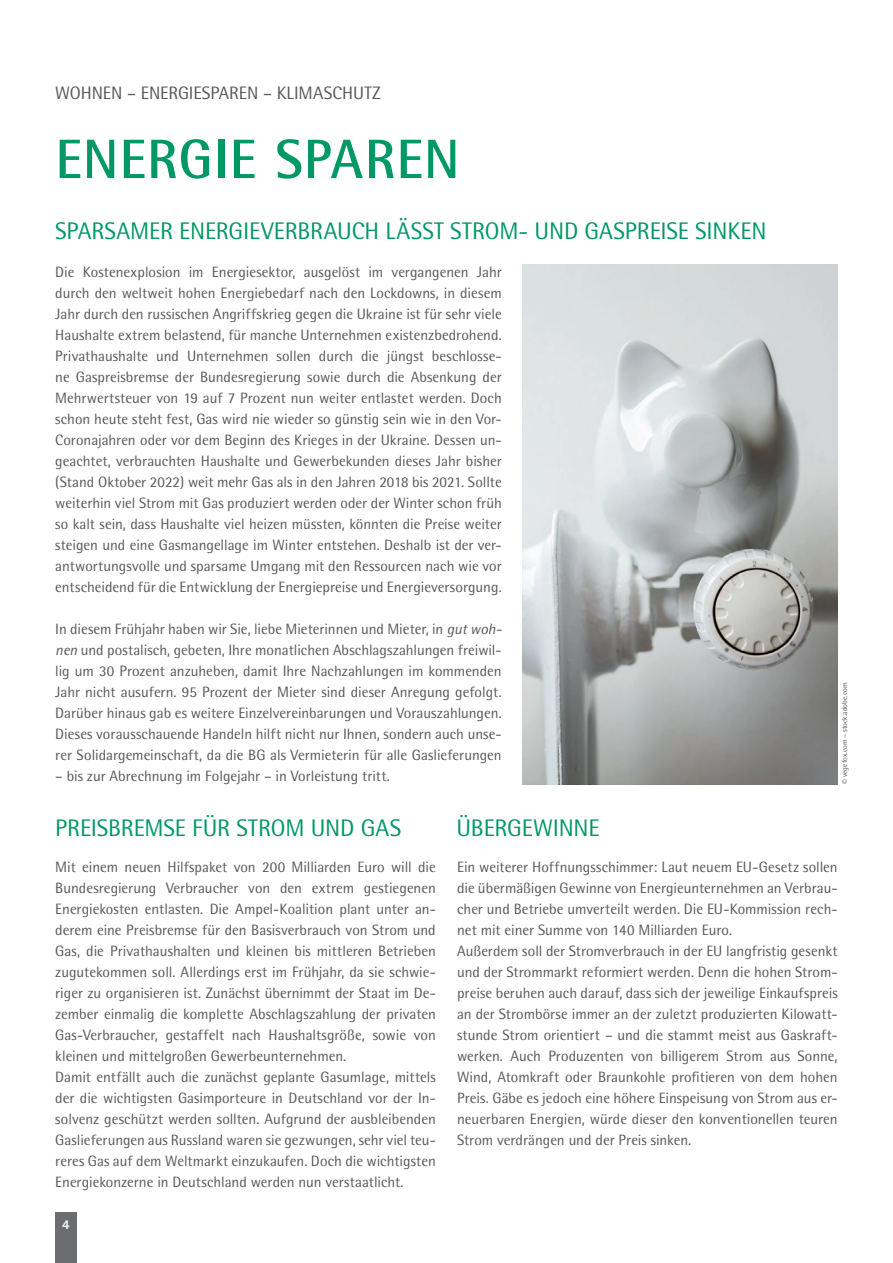
<style>
.page{position:relative;width:893px;height:1263px;background:#fff}
.page>*{position:absolute;margin:0;border:0;box-sizing:border-box;transform-origin:0 0}
.t1{font:700 55.5px "Rotis Semi Sans";letter-spacing:.015em;color:#009864}
.t2{font:24px "Rotis Semi Sans";letter-spacing:-.005em;color:#009864}
.t3{font:18px "Rotis Semi Sans";letter-spacing:-.005em;color:#57585a}
.t4{font:15px/21px "Rotis Semi Sans";color:#57585a;text-align:justify}
.t5{font:800 13.5px "Rotis Semi Sans";color:#fff}
.t6{font:7.5px "Rotis Semi Sans";color:#57585a}
.s1{font-style:italic}
.s2{font-family:"Myriad Pro"}
</style>
<div class="page">
<div style="left:55px;top:1212px;width:22px;height:51px;background:#6c6d70"></div>
<img style="left:522px;top:265px;width:316px;height:519px">
<p class="t3" style="left:55px;top:82px;width:327px">WOHNEN – ENERGIESPAREN – KLIMASCHUTZ</p>
<h1 class="t1" style="left:55px;top:125px;width:406px">ENERGIE SPAREN</h1>
<h2 class="t2" style="left:55px;top:217px;width:713px">SPARSAMER ENERGIEVERBRAUCH LÄSST STROM- UND GASPREISE SINKEN</h2>
<p class="t4" style="left:55px;top:262px;width:448px">Die Kostenexplosion im Energiesektor, ausgelöst im vergangenen Jahr durch den weltweit hohen Energiebedarf nach den Lockdowns, in diesem Jahr durch den russischen Angriffskrieg gegen die Ukraine ist für sehr viele Haushalte extrem belastend, für manche Unternehmen existenzbedrohend.<br>Privathaushalte und Unternehmen sollen durch die jüngst beschlosse&shy;ne Gaspreisbremse der Bundesregierung sowie durch die Absenkung der Mehrwertsteuer von 19 auf 7 Prozent nun weiter entlastet werden. Doch schon heute steht fest, Gas wird nie wieder so günstig sein wie in den Vor-Coronajahren oder vor dem Beginn des Krieges in der Ukraine. Dessen un&shy;geachtet, verbrauchten Haushalte und Gewerbekunden dieses Jahr bisher (Stand Oktober 2022) weit mehr Gas als in den Jahren 2018 bis 2021. Sollte weiterhin viel Strom mit Gas produziert werden oder der Winter schon früh so kalt sein, dass Haushalte viel heizen müssten, könnten die Preise weiter steigen und eine Gasmangellage im Winter entstehen. Deshalb ist der ver&shy;antwortungsvolle und sparsame Umgang mit den Ressourcen nach wie vor entscheidend für die Entwicklung der Energiepreise und Energieversorgung.</p>
<p class="t4" style="left:55px;top:619px;width:448px">In diesem Frühjahr haben wir Sie, liebe Mieterinnen und Mieter, in <span class="s1">gut woh&shy;nen</span> und postalisch, gebeten, Ihre monatlichen Abschlagszahlungen freiwil&shy;lig um 30 Prozent anzuheben, damit Ihre Nachzahlungen im kommenden Jahr nicht ausufern. 95 Prozent der Mieter sind dieser Anregung gefolgt.<br>Darüber hinaus gab es weitere Einzelvereinbarungen und Vorauszahlungen.<br>Dieses vorausschauende Handeln hilft nicht nur Ihnen, sondern auch unse&shy;rer Solidargemeinschaft, da die BG als Vermieterin für alle Gaslieferungen</p>
<p class="t4" style="left:55px;top:766px;width:336px">– bis zur Abrechnung im Folgejahr – in Vorleistung tritt.</p>
<h2 class="t2" style="left:55px;top:814px;width:348px">PREISBREMSE FÜR STROM UND GAS</h2>
<h2 class="t2" style="left:456px;top:814px;width:145px">ÜBERGEWINNE</h2>
<p class="t6" style="left:840px;top:784px;width:103px;rotate:-90deg"><span class="s2">©</span> vegefox.com – stock.adobe.com</p>
<p class="t4" style="left:55px;top:856px;width:382px;text-align:left">Mit einem neuen Hilfspaket von 200 Milliarden Euro will die Bundesregierung Verbraucher von den extrem gestiegenen Energiekosten entlasten. Die Ampel-Koalition plant unter an&shy;derem eine Preisbremse für den Basisverbrauch von Strom und Gas, die Privathaushalten und kleinen bis mittleren Betrieben zugutekommen soll. Allerdings erst im Frühjahr, da sie schwie&shy;riger zu organisieren ist. Zunächst übernimmt der Staat im De&shy;zember einmalig die komplette Abschlagszahlung der privaten Gas-Verbraucher, gestaffelt nach Haushaltsgröße, sowie von kleinen und mittelgroßen Gewerbeunternehmen.<br>Damit entfällt auch die zunächst geplante Gasumlage, mittels der die wichtigsten Gasimporteure in Deutschland vor der In&shy;solvenz geschützt werden sollten. Aufgrund der ausbleibenden Gaslieferungen aus Russland waren sie gezwungen, sehr viel teu&shy;reres Gas auf dem Weltmarkt einzukaufen. Doch die wichtigsten Energiekonzerne in Deutschland werden nun verstaatlicht.</p>
<p class="t4" style="left:457px;top:856px;width:382px;text-align:left">Ein weiterer Hoffnungsschimmer: Laut neuem EU-Gesetz sollen die übermäßigen Gewinne von Energieunternehmen an Verbrau&shy;cher und Betriebe umverteilt werden. Die EU-Kommission rech&shy;net mit einer Summe von 140 Milliarden Euro.<br>Außerdem soll der Stromverbrauch in der EU langfristig gesenkt und der Strommarkt reformiert werden. Denn die hohen Strom&shy;preise beruhen auch darauf, dass sich der jeweilige Einkaufspreis an der Strombörse immer an der zuletzt produzierten Kilowatt&shy;stunde Strom orientiert – und die stammt meist aus Gaskraft&shy;werken. Auch Produzenten von billigerem Strom aus Sonne, Wind, Atomkraft oder Braunkohle profitieren von dem hohen Preis. Gäbe es jedoch eine höhere Einspeisung von Strom aus er&shy;neuerbaren Energien, würde dieser den konventionellen teuren Strom verdrängen und der Preis sinken.</p>
<p class="t5" style="left:62px;top:1216px;width:9px">4</p>
</div>
